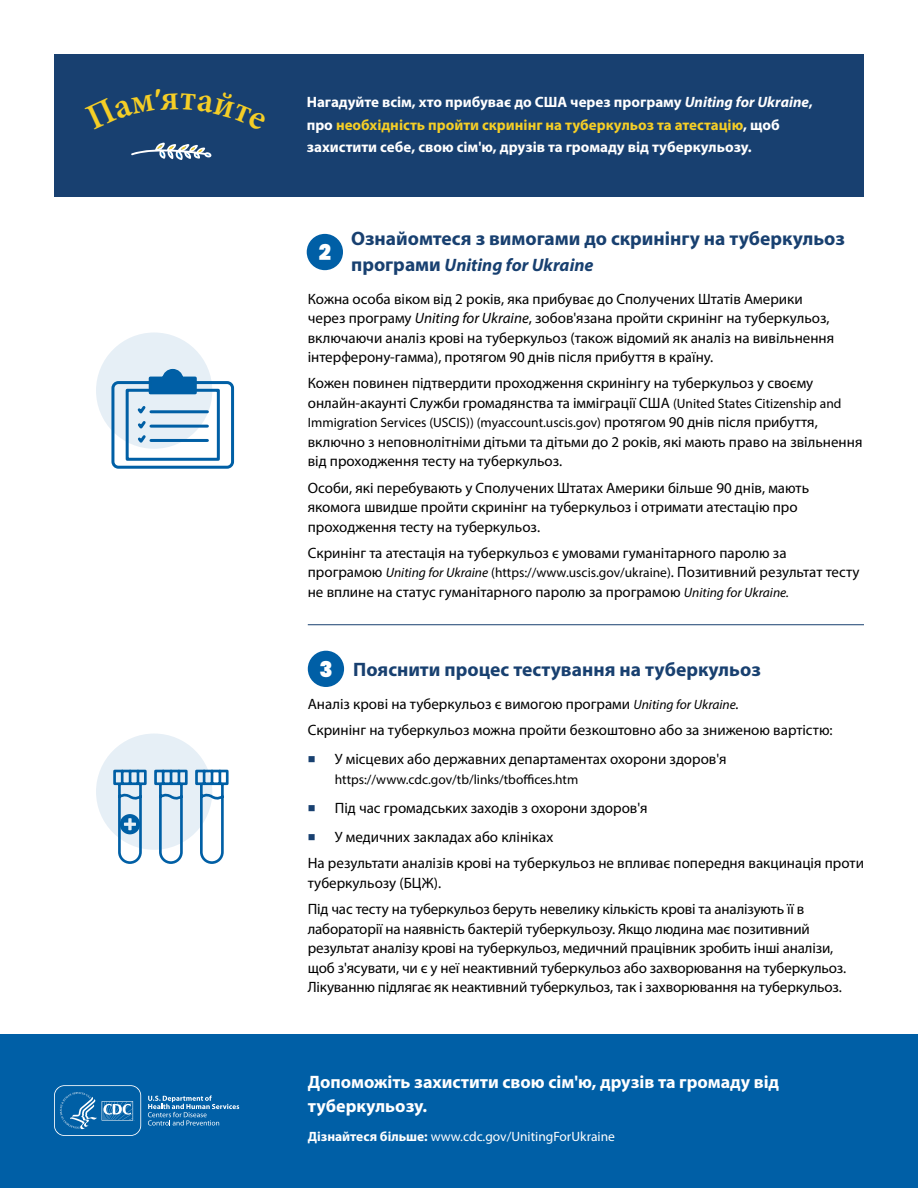
<style>
.page{position:relative;width:918px;height:1188px;background:#fff}
.page>*{position:absolute;margin:0;border:0;box-sizing:border-box;transform-origin:0 0}
.t1{font:900 21.6px "Poppins";color:#fff}
.t2{font:700 19.5px "Myriad Pro";color:#184070}
.t3{font:700 18px/24px "Myriad Pro";color:#fff}
.t4{font:italic 700 18px "Myriad Pro";color:#184070}
.t5{font:15px/19.5px "Myriad Pro";color:#000}
.t6{font:700 15px/22.5px "Myriad Pro";color:#fff}
.t7{font:13.5px "Myriad Pro";color:#000}
.t8{font:13.5px "Myriad Pro";color:#fff}
.s1{font-style:italic}
.s2{color:#f5ce26}
.s3{font-style:normal;font-size:19.5px}
.s4{font-size:13.5px}
.s5{font-size:15px}
.s6{font-style:italic;font-size:13.5px}
.s7{color:#184070}
.s8{font-weight:700}
</style>
<div class="page">
<div style="left:0;top:1035px;width:918px;height:153px;background:#005fa6"></div>
<svg style="left:148px;top:1095px;width:91px;height:31px"></svg>
<svg style="left:54px;top:1085px;width:87px;height:51px"></svg>
<hr style="left:308px;top:624px;width:556px;height:1px;background:#184070">
<div style="left:54px;top:54px;width:810px;height:143px;background:#184070"></div>
<svg style="left:131px;top:142px;width:81px;height:18px"></svg>
<div style="left:307px;top:234px;width:36px;height:36px;background:#005fa6;border-radius:50%"></div>
<div style="left:308px;top:651px;width:36px;height:36px;background:#005fa6;border-radius:50%"></div>
<div style="left:96px;top:734px;width:116px;height:116px;background:#e6eff6;border-radius:50%"></div>
<div style="left:96px;top:332px;width:116px;height:117px;background:#e6eff6;border-radius:50%"></div>
<div style="left:111px;top:381px;width:123px;height:88px;border:3px solid #005fa5;border-radius:6px"></div>
<svg style="left:124px;top:367px;width:97px;height:94px"></svg>
<svg style="left:112px;top:768px;width:117px;height:96px"></svg>
<p class="t6" style="left:307px;top:90px;width:508px">Нагадуйте всім, хто прибуває до США через програму <span class="s1">Uniting for Ukraine</span>, про <span class="s2">необхідність пройти скринінг на туберкульоз та атестацію</span>, щоб захистити себе, свою сім'ю, друзів та громаду від туберкульозу.</p>
<h3 class="t2" style="left:351px;top:226px;width:495px">Ознайомтеся з вимогами до скринінгу на туберкульоз</h3>
<h3 class="t4" style="left:351px;top:253px;width:244px"><span class="s3">програми</span> Uniting for Ukraine</h3>
<p class="t5" style="left:308px;top:289px;width:528px">Кожна особа віком від 2 років, яка прибуває до Сполучених Штатів Америки через програму <span class="s1">Uniting for Ukraine</span>, зобов'язана пройти скринінг на туберкульоз, включаючи аналіз крові на туберкульоз (також відомий як аналіз на вивільнення інтерферону-гамма), протягом 90 днів після прибуття в країну.</p>
<p class="t5" style="left:308px;top:373px;width:535px">Кожен повинен підтвердити проходження скринінгу на туберкульоз у своєму онлайн-акаунті Служби громадянства та імміграції США <span class="s4">(United States Citizenship and</span></p>
<p class="t7" style="left:308px;top:415px;width:512px">Immigration Services (USCIS)) (myaccount.uscis.gov) <span class="s5">протягом 90 днів після прибуття,</span></p>
<p class="t5" style="left:308px;top:432px;width:556px">включно з неповнолітніми дітьми та дітьми до 2 років, які мають право на звільнення від проходження тесту на туберкульоз.</p>
<p class="t5" style="left:308px;top:478px;width:503px">Особи, які перебувають у Сполучених Штатах Америки більше 90 днів, мають якомога швидше пройти скринінг на туберкульоз і отримати атестацію про проходження тесту на туберкульоз.</p>
<p class="t5" style="left:308px;top:543px;width:553px">Скринінг та атестація на туберкульоз є умовами гуманітарного паролю за програмою <span class="s6">Uniting for Ukraine</span> <span class="s4">(https://www.uscis.gov/ukraine)</span>. Позитивний результат тесту не вплине на статус гуманітарного паролю за програмою <span class="s6">Uniting for Ukraine.</span></p>
<h3 class="t1" style="left:319px;top:240px;width:14px">2</h3>
<h3 class="t1" style="left:320px;top:657px;width:15px">3</h3>
<h3 class="t2" style="left:353px;top:656px;width:409px">Пояснити процес тестування на туберкульоз</h3>
<p class="t5" style="left:308px;top:694px;width:433px">Аналіз крові на туберкульоз є вимогою програми <span class="s6">Uniting for Ukraine</span><span class="s1">.</span></p>
<p class="t5" style="left:308px;top:720px;width:526px">Скринінг на туберкульоз можна пройти безкоштовно або за зниженою вартістю:</p>
<p class="t5" style="left:308px;top:749px;width:420px"><span class="s7">■</span> У місцевих або державних департаментах охорони здоров'я</p>
<p class="t7" style="left:335px;top:771px;width:245px">https://www.cdc.gov/tb/links/tboffices.htm</p>
<p class="t5" style="left:308px;top:798px;width:341px"><span class="s7">■</span> Під час громадських заходів з охорони здоров'я</p>
<p class="t5" style="left:308px;top:827px;width:247px"><span class="s7">■</span> У медичних закладах або клініках</p>
<p class="t5" style="left:308px;top:853px;width:558px">На результати аналізів крові на туберкульоз не впливає попередня вакцинація проти туберкульозу (БЦЖ).</p>
<p class="t5" style="left:308px;top:899px;width:540px">Під час тесту на туберкульоз беруть невелику кількість крові та аналізують її в лабораторії на наявність бактерій туберкульозу. Якщо людина має позитивний результат аналізу крові на туберкульоз, медичний працівник зробить інші аналізи, щоб з'ясувати, чи є у неї неактивний туберкульоз або захворювання на туберкульоз.<br>Лікуванню підлягає як неактивний туберкульоз, так і захворювання на туберкульоз.</p>
<p class="t3" style="left:308px;top:1069px;width:473px">Допоможіть захистити свою сім'ю, друзів та громаду від туберкульозу.</p>
<p class="t8" style="left:308px;top:1128px;width:309px"><span class="s8">Дізнайтеся більше:</span> www.cdc.gov/UnitingForUkraine</p>
</div>
